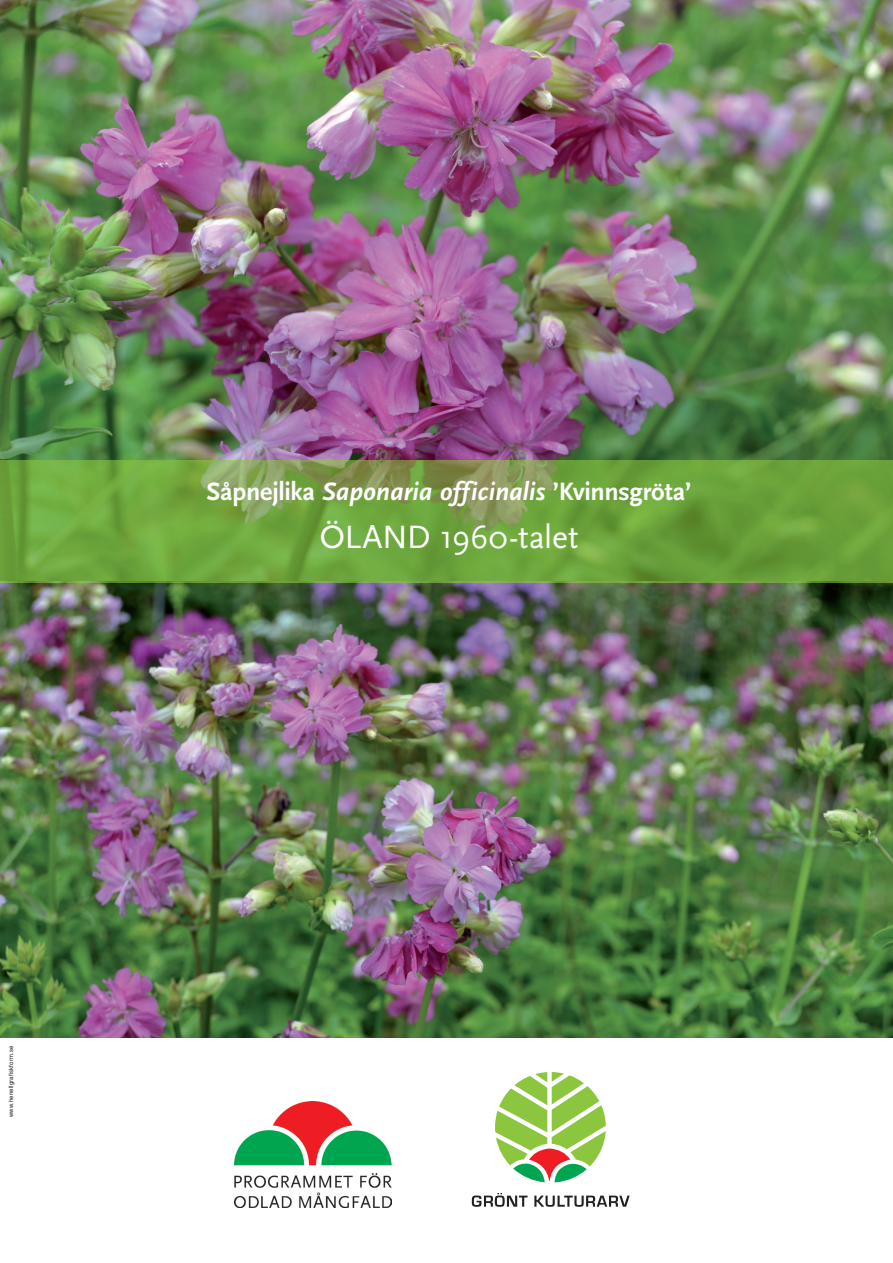
<style>
.page{position:relative;width:893px;height:1263px;background:#fff}
.page>*{position:absolute;margin:0;border:0;box-sizing:border-box;transform-origin:0 0}
.t1{font:33.75px "Scala Sans";letter-spacing:-.005em;color:#fff}
.t2{font:700 26.25px "Scala Sans";letter-spacing:-.015em;color:#fff}
.t3{font:6px "Helvetica";letter-spacing:.02em;color:#231f20}
.s1{font-style:italic}
</style>
<div class="page">
<img style="left:234px;top:1101px;width:157px;height:106px">
<svg style="left:472px;top:1193px;width:55px;height:14px"></svg>
<svg style="left:534px;top:1195px;width:96px;height:12px"></svg>
<svg style="left:495px;top:1072px;width:111px;height:110px"></svg>
<img style="left:0;top:0;width:893px;height:1037px">
<svg style="left:0;top:460px;width:893px;height:123px;background:#70a23f"></svg>
<p class="t2" style="left:207px;top:477px;width:486px">Såpnejlika <span class="s1">Saponaria officinalis</span> ’Kvinnsgröta’</p>
<p class="t1" style="left:319px;top:519px;width:261px">Öland 1960-talet</p>
<p class="t3" style="left:6px;top:1117px;width:73px;rotate:-90deg">www.henellgrafiskform.se</p>
</div>
